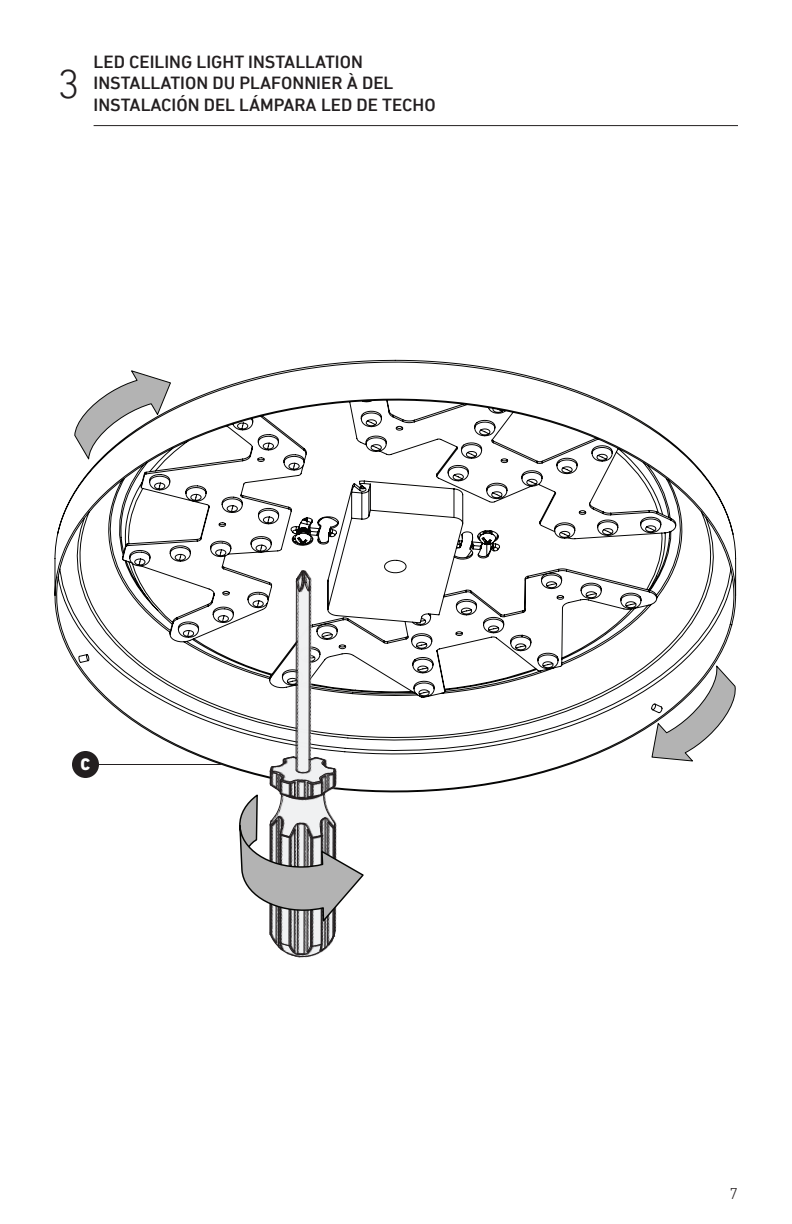
<style>
.page{position:relative;width:792px;height:1224px;background:#fff}
.page>*{position:absolute;margin:0;border:0;box-sizing:border-box;transform-origin:0 0}
.t1{font:300 41.6px "DIN Next LT Pro";color:#231f20}
.Titles{font:500 18px/21.6px "DIN Next LT Pro";color:#231f20}
.t2{font:800 17px "DIN Next LT Pro";color:#fff}
.t3{font:300 16px "DIN Next LT Pro";color:#231f20}
</style>
<div class="page">
<hr style="left:94px;top:125px;width:644px;height:1px;background:#231f20">
<svg style="left:54px;top:360px;width:682px;height:432px"></svg>
<svg style="left:651px;top:664px;width:85px;height:98px"></svg>
<svg style="left:74px;top:370px;width:97px;height:91px"></svg>
<img style="left:195px;top:569px;width:235px;height:224px">
<svg style="left:296px;top:562px;width:14px;height:21px"></svg>
<svg style="left:269px;top:925px;width:68px;height:33px"></svg>
<svg style="left:230px;top:583px;width:135px;height:342px"></svg>
<hr style="left:99px;top:764px;width:123px;height:1px;background:#231f20">
<div style="left:72px;top:751px;width:27px;height:27px;background:#231f20;border-radius:50%"></div>
<p class="t1" style="left:58px;top:60px;width:24px">3</p>
<p class="Titles" style="left:94px;top:50px;width:344px">LED CEILING LIGHT INSTALLATION<br>INSTALLATION DU PLAFONNIER À DEL<br>INSTALACIÓN DEL LÁMPARA LED DE TECHO</p>
<p class="t2" style="left:81px;top:754px;width:11px">C</p>
<p class="t3" style="left:729px;top:1184px;width:10px">7</p>
</div>
